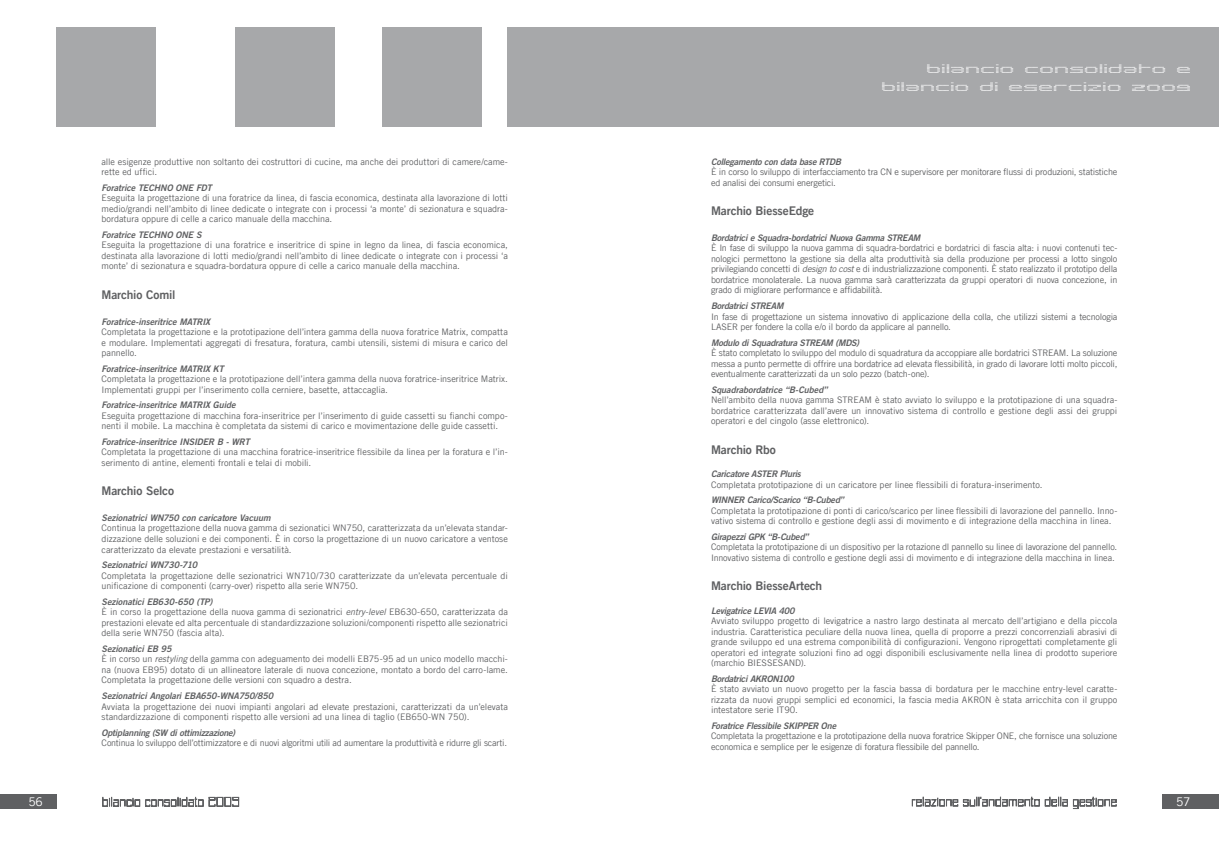
<style>
.page{position:relative;width:1219px;height:851px;background:#fff}
.page>*{position:absolute;margin:0;border:0;box-sizing:border-box;transform-origin:0 0}
.t1{font:14px/18px "Pargrid LT Std";letter-spacing:.14em;color:#fff;text-align:right}
.t2{font:12px "Trade Gothic LT Com Bd 2";letter-spacing:-.015em;color:#5f6062}
.t3{font:12px "Trade Gothic LT Com";color:#fff}
.t4{font:9px/10.5px "Trade Gothic LT Com";letter-spacing:-.01em;color:#5f6062}
.t5{font:9px "Trade Gothic LT Com Bd 2 Obl";letter-spacing:-.02em;color:#5f6062}
.t6{font:9px "Trade Gothic LT Com";letter-spacing:-.03em;color:#5f6062}
.s1{font-style:italic}
</style>
<div class="page">
<div style="left:383px;top:27px;width:99px;height:100px;background:#a7a8aa"></div>
<div style="left:57px;top:27px;width:99px;height:100px;background:#a7a8aa"></div>
<div style="left:235px;top:27px;width:99px;height:100px;background:#a7a8aa"></div>
<div style="left:507px;top:27px;width:102px;height:100px;background:#a7a8aa"></div>
<div style="left:0;top:794px;width:57px;height:14px;background:#5f6062"></div>
<div style="left:609px;top:27px;width:610px;height:100px;background:#a7a8aa"></div>
<div style="left:1162px;top:794px;width:57px;height:14px;background:#5f6062"></div>
<svg style="left:912px;top:796px;width:127px;height:10px"></svg>
<svg style="left:1045px;top:796px;width:71px;height:12px"></svg>
<svg style="left:103px;top:797px;width:100px;height:9px"></svg>
<svg style="left:209px;top:797px;width:30px;height:9px"></svg>
<p class="t4" style="left:102px;top:156px;width:408px">alle esigenze produttive non soltanto dei costruttori di cucine, ma anche dei produttori di camere/came&shy;rette ed uffici.</p>
<p class="t5" style="left:102px;top:182px;width:112px">Foratrice TECHNO ONE FDT</p>
<p class="t4" style="left:102px;top:193px;width:408px;text-align:justify">Eseguita la progettazione di una foratrice da linea, di fascia economica, destinata alla lavorazione di lotti medio/grandi nell’ambito di linee dedicate o integrate con i processi ‘a monte’ di sezionatura e squadra&shy;bordatura oppure di celle a carico manuale della macchina.</p>
<p class="t5" style="left:102px;top:229px;width:102px">Foratrice TECHNO ONE S</p>
<p class="t4" style="left:102px;top:240px;width:408px;text-align:justify">Eseguita la progettazione di una foratrice e inseritrice di spine in legno da linea, di fascia economica, destinata alla lavorazione di lotti medio/grandi nell’ambito di linee dedicate o integrate con i processi ‘a monte’ di sezionatura e squadra-bordatura oppure di celle a carico manuale della macchina.</p>
<h2 class="t2" style="left:102px;top:287px;width:75px">Marchio Comil</h2>
<p class="t5" style="left:102px;top:315px;width:110px">Foratrice-inseritrice MATRIX</p>
<p class="t4" style="left:102px;top:326px;width:408px;text-align:justify">Completata la progettazione e la prototipazione dell’intera gamma della nuova foratrice Matrix, compatta e modulare. Implementati aggregati di fresatura, foratura, cambi utensili, sistemi di misura e carico del pannello.</p>
<p class="t5" style="left:102px;top:363px;width:124px">Foratrice-inseritrice MATRIX KT</p>
<p class="t4" style="left:102px;top:373px;width:408px">Completata la progettazione e la prototipazione dell’intera gamma della nuova foratrice-inseritrice Matrix.<br>Implementati gruppi per l’inserimento colla cerniere, basette, attaccaglia.</p>
<p class="t5" style="left:102px;top:399px;width:136px">Foratrice-inseritrice MATRIX Guide</p>
<p class="t4" style="left:102px;top:410px;width:408px">Eseguita progettazione di macchina fora-inseritrice per l’inserimento di guide cassetti su fianchi compo&shy;nenti il mobile. La macchina è completata da sistemi di carico e movimentazione delle guide cassetti.</p>
<p class="t5" style="left:102px;top:436px;width:150px">Foratrice-inseritrice INSIDER B - WRT</p>
<p class="t4" style="left:102px;top:447px;width:408px">Completata la progettazione di una macchina foratrice-inseritrice flessibile da linea per la foratura e l’in&shy;serimento di antine, elementi frontali e telai di mobili.</p>
<h2 class="t2" style="left:102px;top:483px;width:74px">Marchio Selco</h2>
<p class="t5" style="left:102px;top:512px;width:170px">Sezionatrici WN750 con caricatore Vacuum</p>
<p class="t4" style="left:102px;top:523px;width:408px;text-align:justify">Continua la progettazione della nuova gamma di sezionatici WN750, caratterizzata da un’elevata standar&shy;dizzazione delle soluzioni e dei componenti. È in corso la progettazione di un nuovo caricatore a ventose caratterizzato da elevate prestazioni e versatilità.</p>
<p class="t5" style="left:102px;top:559px;width:97px">Sezionatrici WN730-710</p>
<p class="t4" style="left:102px;top:570px;width:408px">Completata la progettazione delle sezionatrici WN710/730 caratterizzate da un’elevata percentuale di unificazione di componenti (carry-over) rispetto alla serie WN750.</p>
<p class="t5" style="left:102px;top:596px;width:112px">Sezionatici EB630-650 (TP)</p>
<p class="t4" style="left:102px;top:606px;width:408px;text-align:justify">È in corso la progettazione della nuova gamma di sezionatrici <span class="s1">entry-level</span> EB630-650, caratterizzata da prestazioni elevate ed alta percentuale di standardizzazione soluzioni/componenti rispetto alle sezionatrici della serie WN750 (fascia alta).</p>
<p class="t5" style="left:102px;top:643px;width:72px">Sezionatici EB 95</p>
<p class="t4" style="left:102px;top:653px;width:408px;text-align:justify">È in corso un <span class="s1">restyling</span> della gamma con adeguamento dei modelli EB75-95 ad un unico modello macchi&shy;na (nuova EB95) dotato di un allineatore laterale di nuova concezione, montato a bordo del carro-lame.<br>Completata la progettazione delle versioni con squadro a destra.</p>
<p class="t5" style="left:102px;top:690px;width:173px">Sezionatrici Angolari EBA650-WNA750/850</p>
<p class="t4" style="left:102px;top:700px;width:408px">Avviata la progettazione dei nuovi impianti angolari ad elevate prestazioni, caratterizzati da un’elevata standardizzazione di componenti rispetto alle versioni ad una linea di taglio (EB650-WN 750).</p>
<p class="t5" style="left:102px;top:726px;width:135px">Optiplanning (SW di ottimizzazione)</p>
<p class="t6" style="left:102px;top:737px;width:407px">Continua lo sviluppo dell’ottimizzatore e di nuovi algoritmi utili ad aumentare la produttività e ridurre gli scarti.</p>
<h1 class="t1" style="left:882px;top:60px;width:309px">bilancio consolidato e bilancio di esercizio 2009</h1>
<p class="t5" style="left:711px;top:156px;width:132px">Collegamento con data base RTDB</p>
<p class="t4" style="left:711px;top:167px;width:408px">È in corso lo sviluppo di interfacciamento tra CN e supervisore per monitorare flussi di produzioni, statistiche ed analisi dei consumi energetici.</p>
<h2 class="t2" style="left:711px;top:203px;width:105px">Marchio Biesseedge</h2>
<p class="t5" style="left:711px;top:232px;width:211px">Bordatrici e Squadra-bordatrici Nuova Gamma STREAM</p>
<p class="t4" style="left:711px;top:243px;width:408px;text-align:justify">È In fase di sviluppo la nuova gamma di squadra-bordatrici e bordatrici di fascia alta: i nuovi contenuti tec&shy;nologici permettono la gestione sia della alta produttività sia della produzione per processi a lotto singolo privilegiando concetti di <span class="s1">design to cost</span> e di industrializzazione componenti. È stato realizzato il prototipo della bordatrice monolaterale. La nuova gamma sarà caratterizzata da gruppi operatori di nuova concezione, in grado di migliorare performance e affidabilità.</p>
<p class="t5" style="left:711px;top:300px;width:74px">Bordatrici STREAM</p>
<p class="t4" style="left:711px;top:311px;width:408px">In fase di progettazione un sistema innovativo di applicazione della colla, che utilizzi sistemi a tecnologia<br>LASER per fondere la colla e/o il bordo da applicare al pannello.</p>
<p class="t5" style="left:711px;top:337px;width:150px">Modulo di Squadratura STREAM (MDS)</p>
<p class="t4" style="left:711px;top:347px;width:408px;text-align:justify">È stato completato lo sviluppo del modulo di squadratura da accoppiare alle bordatrici STREAM. La soluzione messa a punto permette di offrire una bordatrice ad elevata flessibilità, in grado di lavorare lotti molto piccoli, eventualmente caratterizzati da un solo pezzo (batch-one).</p>
<p class="t5" style="left:711px;top:384px;width:118px">Squadrabordatrice “B-Cubed”</p>
<p class="t4" style="left:711px;top:394px;width:408px;text-align:justify">Nell’ambito della nuova gamma STREAM è stato avviato lo sviluppo e la prototipazione di una squadra&shy;bordatrice caratterizzata dall’avere un innovativo sistema di controllo e gestione degli assi dei gruppi operatori e del cingolo (asse elettronico).</p>
<h2 class="t2" style="left:711px;top:442px;width:66px">Marchio Rbo</h2>
<p class="t5" style="left:711px;top:468px;width:91px">Caricatore ASTER Pluris</p>
<p class="t4" style="left:711px;top:479px;width:333px">Completata prototipazione di un caricatore per linee flessibili di foratura-inserimento.</p>
<p class="t5" style="left:711px;top:494px;width:134px">WINNER Carico/Scarico “B-Cubed”</p>
<p class="t4" style="left:711px;top:505px;width:408px">Completata la prototipazione di ponti di carico/scarico per linee flessibili di lavorazione del pannello. Inno&shy;vativo sistema di controllo e gestione degli assi di movimento e di integrazione della macchina in linea.</p>
<p class="t5" style="left:711px;top:531px;width:99px">Girapezzi GPK “B-Cubed”</p>
<p class="t4" style="left:711px;top:541px;width:408px">Completata la prototipazione di un dispositivo per la rotazione dl pannello su linee di lavorazione del pannello.<br>Innovativo sistema di controllo e gestione degli assi di movimento e di integrazione della macchina in linea.</p>
<h2 class="t2" style="left:711px;top:578px;width:113px">Marchio BiesseArtech</h2>
<p class="t5" style="left:711px;top:604px;width:85px">Levigatrice LEVIA 400</p>
<p class="t4" style="left:711px;top:615px;width:408px;text-align:justify">Avviato sviluppo progetto di levigatrice a nastro largo destinata al mercato dell’artigiano e della piccola industria. Caratteristica peculiare della nuova linea, quella di proporre a prezzi concorrenziali abrasivi di grande sviluppo ed una estrema componibilità di configurazioni. Vengono riprogettati completamente gli operatori ed integrate soluzioni fino ad oggi disponibili esclusivamente nella linea di prodotto superiore (marchio BIESSESAND).</p>
<p class="t5" style="left:711px;top:673px;width:84px">Bordatrici AKRON100</p>
<p class="t4" style="left:711px;top:683px;width:408px;text-align:justify">È stato avviato un nuovo progetto per la fascia bassa di bordatura per le macchine entry-level caratte&shy;rizzata da nuovi gruppi semplici ed economici, la fascia media AKRON è stata arricchita con il gruppo intestatore serie IT90.</p>
<p class="t5" style="left:711px;top:720px;width:127px">Foratrice Flessibile SKIPPER One</p>
<p class="t4" style="left:711px;top:730px;width:408px">Completata la progettazione e la prototipazione della nuova foratrice Skipper ONE, che fornisce una soluzione economica e semplice per le esigenze di foratura flessibile del pannello.</p>
<h2 class="t3" style="left:28px;top:794px;width:16px">56</h2>
<h2 class="t3" style="left:1176px;top:794px;width:16px">57</h2>
</div>
